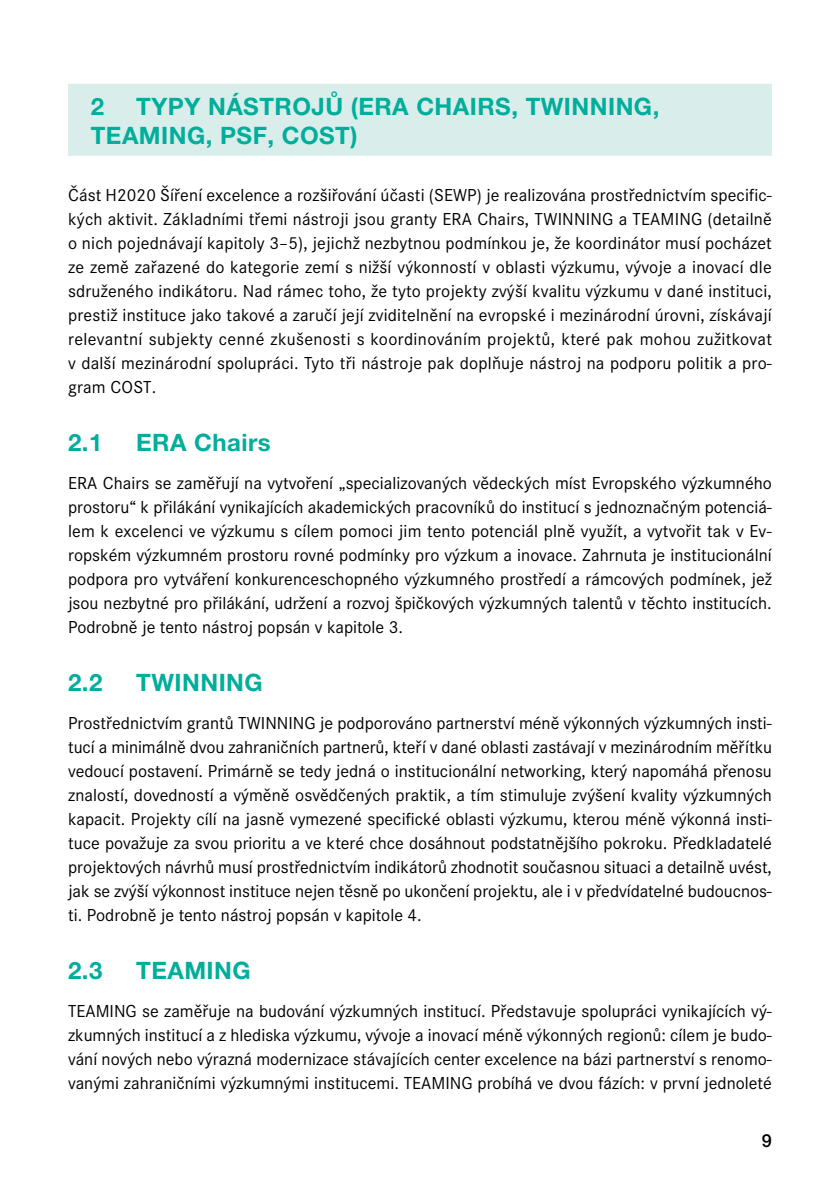
<style>
.page{position:relative;width:840px;height:1191px;background:#fff}
.page>*{position:absolute;margin:0;border:0;box-sizing:border-box;transform-origin:0 0}
.t1{font:700 24px/28.8px "Helvetica Neue LT Pro";letter-spacing:.02em;color:#00ae9b}
.t2{font:18px/24px "Corporate STCE";color:#000;text-align:justify}
.t3{font:500 18px "Helvetica Neue LT Pro";color:#000}
</style>
<div class="page">
<div style="left:68px;top:84px;width:703px;height:72px;background:#d9eeeb"></div>
<h1 class="t1" style="left:91px;top:91px;width:569px;text-indent:45px">TYPY NÁSTROJŮ (ERA CHAIRS, TWINNING,<br>TEAMING, PSF, COST)</h1>
<p class="t2" style="left:68px;top:183px;width:705px">Část H2020 Šíření excelence a rozšiřování účasti (SEWP) je realizována prostřednictvím specific&shy;kých aktivit. Základními třemi nástroji jsou granty ERA Chairs, TWINNING a TEAMING (detailně o nich pojednávají kapitoly 3–5), jejichž nezbytnou podmínkou je, že koordinátor musí pocházet ze země zařazené do kategorie zemí s nižší výkonností v oblasti výzkumu, vývoje a inovací dle sdruženého indikátoru. Nad rámec toho, že tyto projekty zvýší kvalitu výzkumu v dané instituci, prestiž instituce jako takové a zaručí její zviditelnění na evropské i mezinárodní úrovni, získávají relevantní subjekty cenné zkušenosti s koordinováním projektů, které pak mohou zužitkovat v další mezinárodní spolupráci. Tyto tři nástroje pak doplňuje nástroj na podporu politik a pro&shy;gram COST.</p>
<h1 class="t1" style="left:68px;top:427px;width:36px">2.1</h1>
<h1 class="t1" style="left:136px;top:427px;width:136px">ERA Chairs</h1>
<p class="t2" style="left:68px;top:471px;width:705px">ERA Chairs se zaměřují na vytvoření „specializovaných vědeckých míst Evropského výzkumného prostoru“ k přilákání vynikajících akademických pracovníků do institucí s jednoznačným potenciá&shy;lem k excelenci ve výzkumu s cílem pomoci jim tento potenciál plně využít, a vytvořit tak v Ev&shy;ropském výzkumném prostoru rovné podmínky pro výzkum a inovace. Zahrnuta je institucionální podpora pro vytváření konkurenceschopného výzkumného prostředí a rámcových podmínek, jež jsou nezbytné pro přilákání, udržení a rozvoj špičkových výzkumných talentů v těchto institucích.<br>Podrobně je tento nástroj popsán v kapitole 3.</p>
<h1 class="t1" style="left:68px;top:667px;width:36px">2.2</h1>
<h1 class="t1" style="left:136px;top:667px;width:128px">TWINNING</h1>
<p class="t2" style="left:68px;top:711px;width:705px">Prostřednictvím grantů TWINNING je podporováno partnerství méně výkonných výzkumných insti&shy;tucí a minimálně dvou zahraničních partnerů, kteří v dané oblasti zastávají v mezinárodním měřítku vedoucí postavení. Primárně se tedy jedná o institucionální networking, který napomáhá přenosu znalostí, dovedností a výměně osvědčených praktik, a tím stimuluje zvýšení kvality výzkumných kapacit. Projekty cílí na jasně vymezené specifické oblasti výzkumu, kterou méně výkonná insti&shy;tuce považuje za svou prioritu a ve které chce dosáhnout podstatnějšího pokroku. Předkladatelé projektových návrhů musí prostřednictvím indikátorů zhodnotit současnou situaci a detailně uvést, jak se zvýší výkonnost instituce nejen těsně po ukončení projektu, ale i v předvídatelné budoucnos&shy;ti. Podrobně je tento nástroj popsán v kapitole 4.</p>
<h1 class="t1" style="left:68px;top:955px;width:36px">2.3</h1>
<h1 class="t1" style="left:136px;top:955px;width:116px">TEAMING</h1>
<p class="t2" style="left:68px;top:999px;width:705px">TEAMING se zaměřuje na budování výzkumných institucí. Představuje spolupráci vynikajících vý&shy;zkumných institucí a z hlediska výzkumu, vývoje a inovací méně výkonných regionů: cílem je budo&shy;vání nových nebo výrazná modernizace stávajících center excelence na bázi partnerství s renomo&shy;vanými zahraničními výzkumnými institucemi. TEAMING probíhá ve dvou fázích: v první jednoleté</p>
<h1 class="t1" style="left:91px;top:91px;width:15px">2</h1>
<p class="t3" style="left:761px;top:1130px;width:12px">9</p>
</div>
